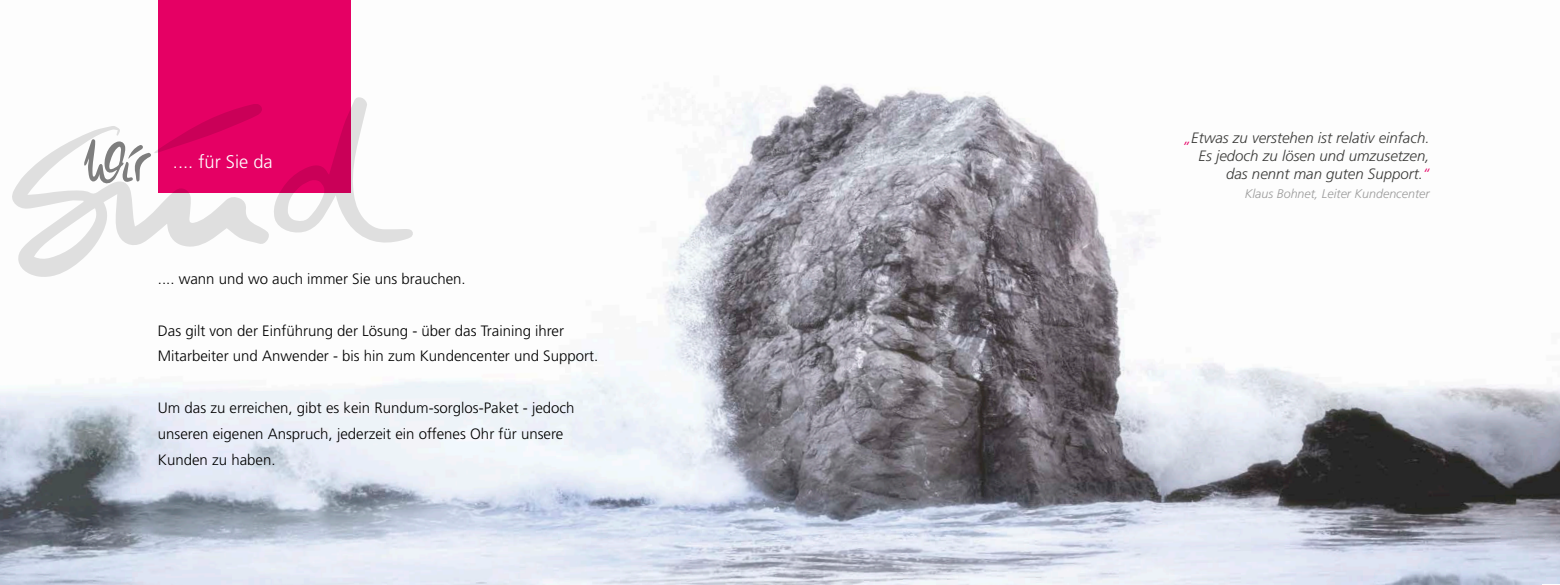
<style>
.page{position:relative;width:1560px;height:585px;background:#fff}
.page>*{position:absolute;margin:0;border:0;box-sizing:border-box;transform-origin:0 0}
.t1{font:300 18.25px "Frutiger LT Std";color:#fff}
.t2{font:300 15px/25.9px "Frutiger LT Std";color:#000}
.t3{font:italic 300 15px/18px "Frutiger LT Std";color:#3c3c3a;text-align:right}
.t4{font:italic 300 12.5px "Frutiger LT Std";color:#9c9c9c}
.s1{color:#e50064}
</style>
<div class="page">
<img style="left:0;top:0;width:1559px;height:585px">
<div style="left:158px;top:0;width:192px;height:192px;background:#e50064"></div>
<svg style="left:11px;top:126px;width:259px;height:152px"></svg>
<svg style="left:271px;top:97px;width:143px;height:146px"></svg>
<svg style="left:83px;top:103px;width:180px;height:82px"></svg>
<p class="t1" style="left:173px;top:151px;width:101px">.... für Sie da</p>
<p class="t2" style="left:158px;top:266px;width:309px">.... wann und wo auch immer Sie uns brauchen.</p>
<p class="t2" style="left:158px;top:317px;width:442px">Das gilt von der Einführung der Lösung - über das Training ihrer<br>Mitarbeiter und Anwender - bis hin zum Kundencenter und Support.</p>
<p class="t2" style="left:158px;top:395px;width:418px">Um das zu erreichen, gibt es kein Rundum-sorglos-Paket - jedoch unseren eigenen Anspruch, jederzeit ein offenes Ohr für unsere<br>Kunden zu haben.</p>
<p class="t3" style="left:1184px;top:129px;width:246px"><span class="s1">„</span>Etwas zu verstehen ist relativ einfach.<br>Es jedoch zu lösen und umzusetzen, das nennt man guten Support.<span class="s1">“</span></p>
<p class="t4" style="left:1244px;top:187px;width:186px">Klaus Bohnet, Leiter Kundencenter</p>
</div>
